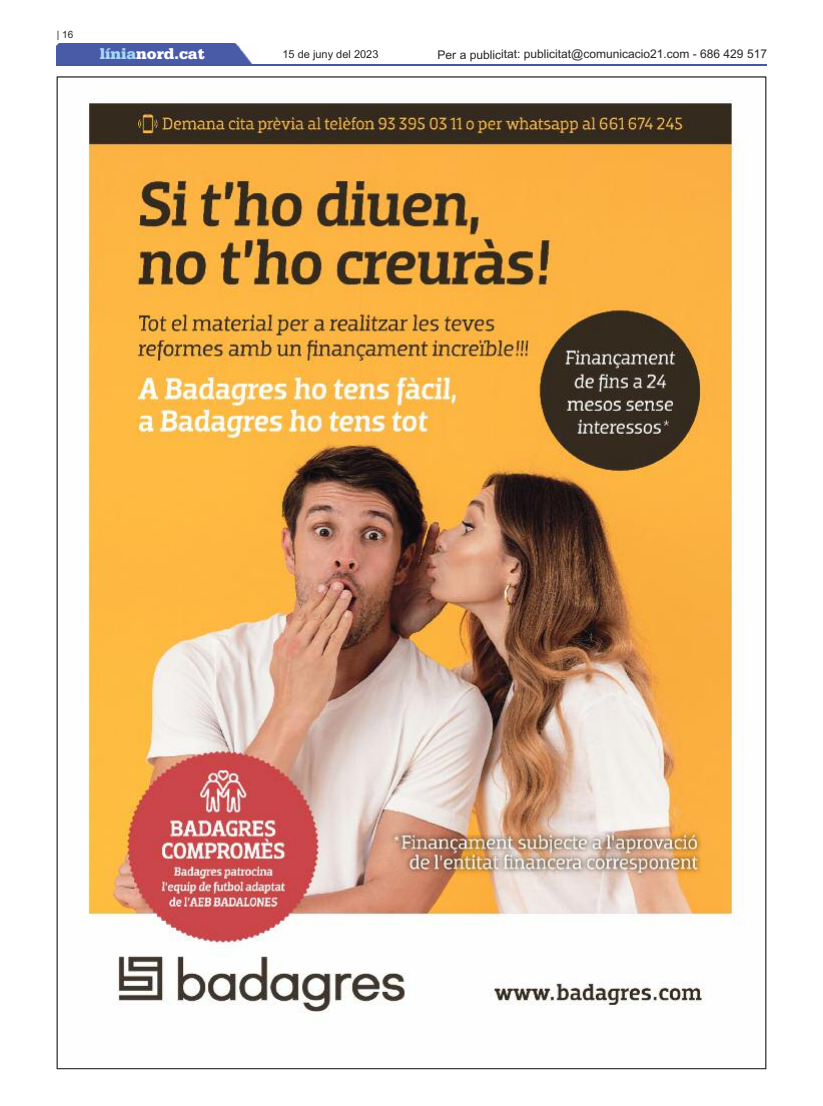
<style>
.page{position:relative;width:823px;height:1106px;background:#fff}
.page>*{position:absolute;margin:0;border:0;box-sizing:border-box;transform-origin:0 0}
.t1{font:900 16px "Serifa";color:#fff}
.t2{font:12px "Arial";color:#272526}
.t3{font:11px "Arial";color:#272526}
.t4{font:10px "Arial";color:#272526}
.s1{color:#a6d8f6}
</style>
<div class="page">
<div style="left:57px;top:44px;width:196px;height:20px;background:#495aa7"></div>
<hr style="left:57px;top:64px;width:708px;height:1px;background:#4558a4">
<img style="left:88px;top:100px;width:657px;height:913px">
<p class="t4" style="left:57px;top:29px;width:18px">|16</p>
<h1 class="t1" style="left:100px;top:44px;width:106px"><span class="s1">línia</span>nord.cat</h1>
<p class="t3" style="left:282px;top:48px;width:98px">15 de juny del 2023</p>
<p class="t2" style="left:437px;top:47px;width:331px">Per a publicitat: publicitat@comunicacio21.com - 686 429 517</p>
</div>
